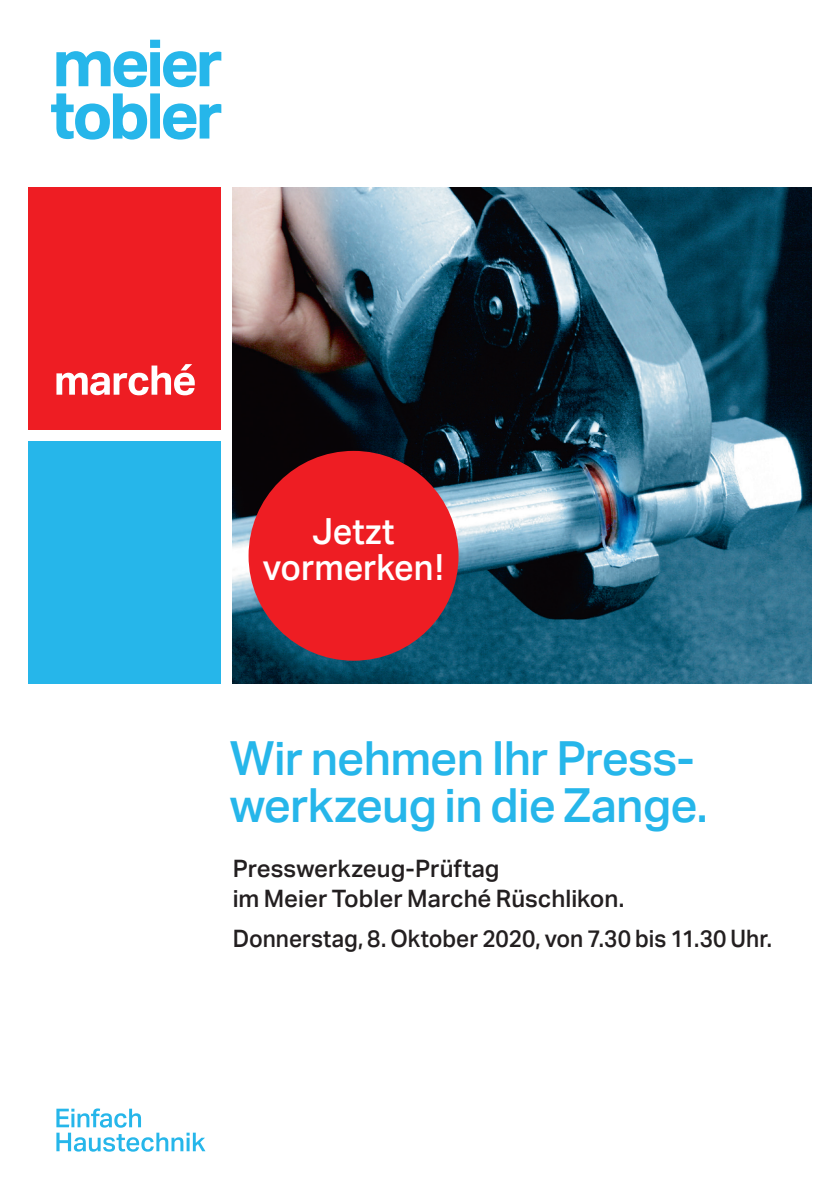
<style>
.page{position:relative;width:840px;height:1191px;background:#fff}
.page>*{position:absolute;margin:0;border:0;box-sizing:border-box;transform-origin:0 0}
.t1{font:500 47px/47.6px "Aktiv Grotesk";letter-spacing:-.02em;color:#26b6ea}
.t2{font:500 36px/36px "Aktiv Grotesk";letter-spacing:-.005em;color:#fff;text-align:center;scale:.94 1}
.t3{font:500 24px/29px "Aktiv Grotesk";color:#231f20}
.t4{font:500 24px "Aktiv Grotesk";color:#231f20;scale:.94 1}
</style>
<div class="page">
<img style="left:232px;top:187px;width:579px;height:496px">
<div style="left:28px;top:187px;width:193px;height:242px;background:#ee1d23"></div>
<div style="left:28px;top:441px;width:193px;height:242px;background:#26b6ea"></div>
<div style="left:248px;top:451px;width:210px;height:209px;background:#ee1d23;border-radius:50%"></div>
<svg style="left:56px;top:364px;width:139px;height:31px"></svg>
<svg style="left:51px;top:40px;width:170px;height:100px"></svg>
<svg style="left:56px;top:1108px;width:149px;height:43px"></svg>
<h2 class="t2" style="left:263px;top:513px;width:194px">Jetzt vormerken!</h2>
<h1 class="t1" style="left:230px;top:735px;width:479px">Wir nehmen Ihr Press&shy;werkzeug in die Zange.</h1>
<p class="t3" style="left:232px;top:854px;width:393px">Presswerkzeug-Prüftag<br>im Meier Tobler Marché Rüschlikon.</p>
<p class="t4" style="left:232px;top:924px;width:575px">Donnerstag, 8. Oktober 2020, von 7.30 bis 11.30 Uhr.</p>
</div>
